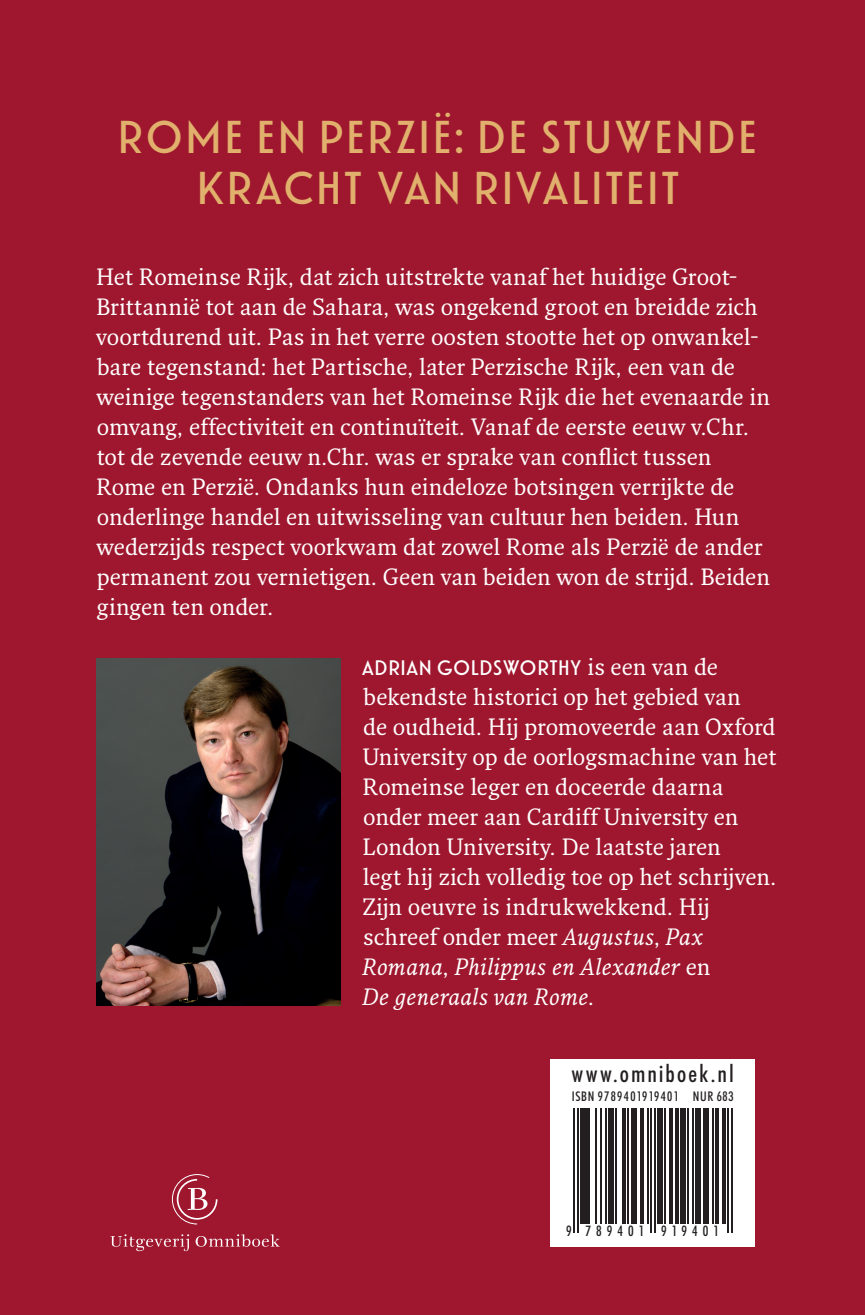
<style>
.page{position:relative;width:865px;height:1315px;background:#9e172e}
.page>*{position:absolute;margin:0;border:0;box-sizing:border-box;transform-origin:0 0}
.t1{font:700 46px/50.8px "Waverly CF";letter-spacing:.06em;color:#e1b06c;text-align:center}
.t2{font:500 condensed 24px "Futura BT";letter-spacing:.085em;color:#231f20}
.t3{font:23px/30px "Fresco Std";color:#fff}
.t4{font:700 21px "Waverly CF";letter-spacing:.035em;color:#fff}
.t5{font:500 condensed 14.6px "Futura BT";letter-spacing:.35em;color:#231f20}
.t6{font:500 condensed 13.4px "Futura BT";letter-spacing:.1em;color:#231f20}
.s1{font-family:"Fresco Std";font-weight:400;font-size:23px}
.s2{font-style:italic}
</style>
<div class="page">
<svg style="left:111px;top:1234px;width:169px;height:17px"></svg>
<svg style="left:172px;top:1174px;width:46px;height:51px"></svg>
<div style="left:550px;top:1060px;width:204px;height:187px;background:#fff"></div>
<hr style="left:573px;top:1108px;width:2px;height:124px;background:#231f20">
<hr style="left:577px;top:1108px;width:1px;height:124px;background:#231f20">
<div style="left:580px;top:1108px;width:5px;height:116px;background:#231f20"></div>
<hr style="left:586px;top:1108px;width:4px;height:116px;background:#231f20">
<hr style="left:595px;top:1108px;width:2px;height:116px;background:#231f20">
<hr style="left:600px;top:1108px;width:2px;height:116px;background:#231f20">
<hr style="left:605px;top:1108px;width:2px;height:116px;background:#231f20">
<div style="left:608px;top:1108px;width:5px;height:116px;background:#231f20"></div>
<hr style="left:615px;top:1108px;width:2px;height:116px;background:#231f20">
<hr style="left:622px;top:1108px;width:3px;height:116px;background:#231f20">
<hr style="left:627px;top:1108px;width:1px;height:116px;background:#231f20">
<div style="left:632px;top:1108px;width:5px;height:116px;background:#231f20"></div>
<hr style="left:640px;top:1108px;width:4px;height:116px;background:#231f20">
<hr style="left:647px;top:1108px;width:2px;height:116px;background:#231f20">
<hr style="left:650px;top:1108px;width:2px;height:124px;background:#231f20">
<hr style="left:654px;top:1108px;width:1px;height:124px;background:#231f20">
<div style="left:657px;top:1108px;width:5px;height:116px;background:#231f20"></div>
<hr style="left:664px;top:1108px;width:1px;height:116px;background:#231f20">
<hr style="left:669px;top:1108px;width:3px;height:116px;background:#231f20">
<hr style="left:675px;top:1108px;width:4px;height:116px;background:#231f20">
<div style="left:680px;top:1108px;width:5px;height:116px;background:#231f20"></div>
<hr style="left:687px;top:1108px;width:2px;height:116px;background:#231f20">
<hr style="left:692px;top:1108px;width:2px;height:116px;background:#231f20">
<div style="left:695px;top:1108px;width:5px;height:116px;background:#231f20"></div>
<div style="left:704px;top:1108px;width:5px;height:116px;background:#231f20"></div>
<hr style="left:712px;top:1108px;width:2px;height:116px;background:#231f20">
<hr style="left:715px;top:1108px;width:4px;height:116px;background:#231f20">
<hr style="left:722px;top:1108px;width:4px;height:116px;background:#231f20">
<hr style="left:727px;top:1108px;width:2px;height:124px;background:#231f20">
<hr style="left:731px;top:1108px;width:1px;height:124px;background:#231f20">
<img style="left:96px;top:659px;width:244px;height:347px">
<h1 class="t1" style="left:119px;top:111px;width:640px">ROME EN PERZIË: DE STUWENDE<br>KRACHT VAN RIVALITEIT</h1>
<p class="t3" style="left:96px;top:261px;width:675px">Het Romeinse Rijk, dat zich uitstrekte vanaf het huidige Groot-Brittannië tot aan de Sahara, was ongekend groot en breidde zich voortdurend uit. Pas in het verre oosten stootte het op onwankel&shy;bare tegenstand: het Partische, later Perzische Rijk, een van de weinige tegenstanders van het Romeinse Rijk die het evenaarde in omvang, effectiviteit en continuïteit. Vanaf de eerste eeuw v.Chr. tot de zevende eeuw n.Chr. was er sprake van conflict tussen Rome en Perzië. Ondanks hun eindeloze botsingen verrijkte de onderlinge handel en uitwisseling van cultuur hen beiden. Hun wederzijds respect voorkwam dat zowel Rome als Perzië de ander permanent zou vernietigen. Geen van beiden won de strijd. Beiden gingen ten onder.</p>
<p class="t4" style="left:362px;top:653px;width:358px">ADRIAN GOLDSWORTHY <span class="s1">is een van de</span></p>
<p class="t3" style="left:362px;top:681px;width:416px">bekendste historici op het gebied van<br>de oudheid. Hij promoveerde aan Oxford University op de oorlogs machine van het Romeinse leger en doceerde daarna onder meer aan Cardiff University en London Uni versity. De laatste jaren<br>legt hij zich volledig toe op het schrijven.<br>Zijn oeuvre is indrukwekkend. Hij schreef onder meer <span class="s2">Augustus</span>, <span class="s2">Pax Romana</span>, <span class="s2">Philippus en Alexander</span> en<br><span class="s2">De generaals van Rome</span>.</p>
<p class="t2" style="left:571px;top:1057px;width:164px">www.omniboek.nl</p>
<p class="t6" style="left:572px;top:1087px;width:108px">ISBN 9789401919401</p>
<p class="t6" style="left:693px;top:1086px;width:42px">NUR 683</p>
<p class="t5" style="left:566px;top:1221px;width:153px">9 789401 919401</p>
</div>
